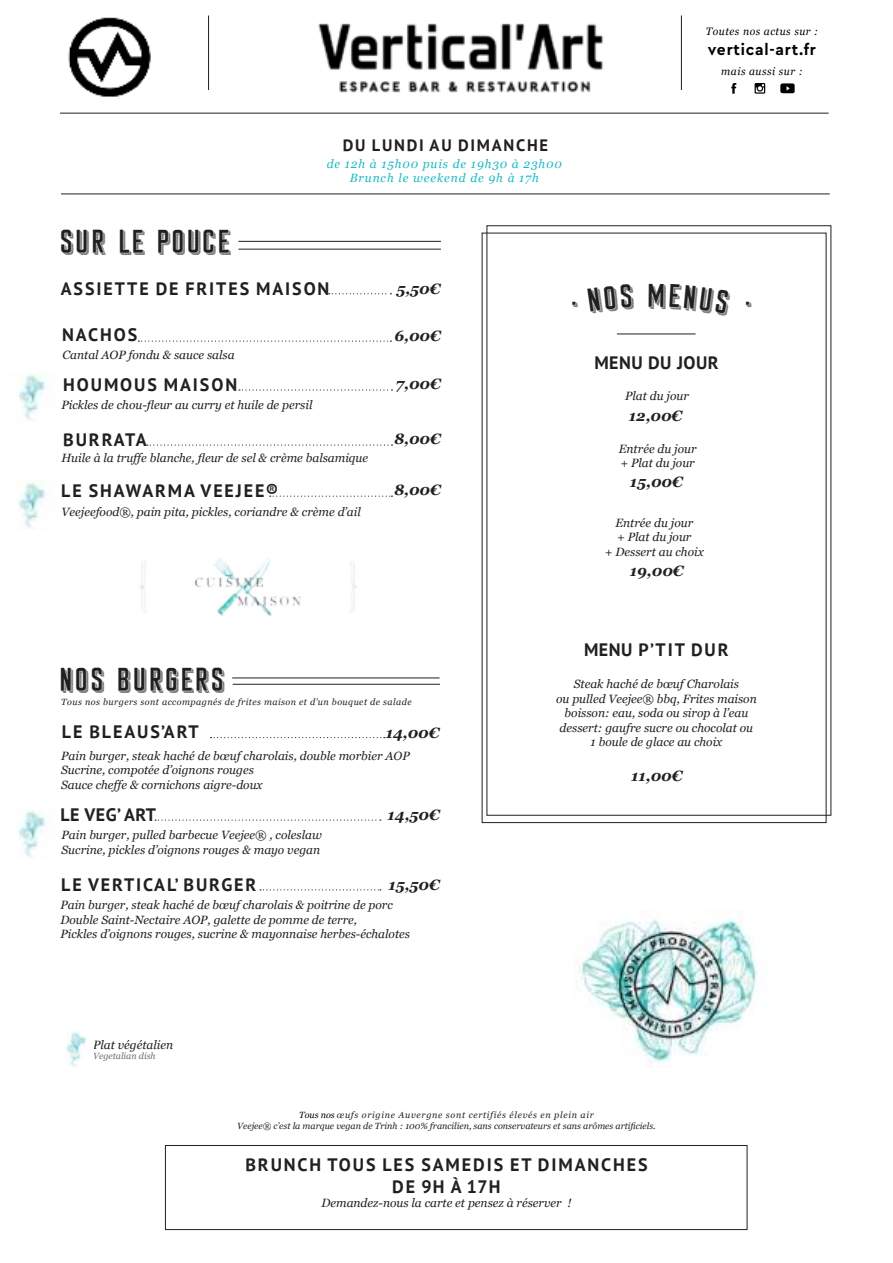
<style>
.page{position:relative;width:893px;height:1263px;background:#fff}
.page>*{position:absolute;margin:0;border:0;box-sizing:border-box;transform-origin:0 0}
.t1{font:36px "Sunset Boulevard";letter-spacing:.05em;color:#221f1f}
.t2{font:700 18px/21.6px "PT Sans";letter-spacing:.105em;color:#221f1f;text-align:center}
.t3{font:700 18px "PT Sans";letter-spacing:.025em;color:#221f1f}
.t4{font:700 18px "PT Sans";letter-spacing:.085em;color:#221f1f}
.t5{font:700 16.5px "PT Sans";letter-spacing:.105em;color:#221f1f}
.t6{font:700 16.2px "Cera Basic";letter-spacing:.05em;color:#000}
.t7{font:italic 700 15px "Georgia";color:#221f1f}
.t8{font:italic 12px/14.4px "Georgia";color:#221f1f}
.t9{font:italic 12px/14.4px "Georgia";letter-spacing:.075em;color:#19bbc2;text-align:center}
.t10{font:italic 10.8px "Georgia";letter-spacing:.05em;color:#000}
.t11{font:italic 9px/10.8px "Georgia";color:#221f1f;text-align:center}
.t12{font:italic 9px "Georgia";letter-spacing:.05em;color:#221f1f}
.t13{font:italic 9px "Georgia";color:#6c6e70}
.s1{color:#080000}
</style>
<div class="page">
<div style="left:165px;top:1145px;width:582px;height:85px;border:1px solid #221f1f"></div>
<img style="left:576px;top:911px;width:182px;height:152px">
<svg style="left:755px;top:83px;width:10px;height:11px"></svg>
<svg style="left:731px;top:83px;width:5px;height:11px"></svg>
<svg style="left:780px;top:83px;width:15px;height:10px"></svg>
<img style="left:318px;top:23px;width:286px;height:70px">
<hr style="left:61px;top:194px;width:769px;height:1px;background:#221f1f">
<hr style="left:60px;top:113px;width:769px;height:1px;background:#221f1f">
<hr style="left:208px;top:16px;width:1px;height:74px;background:#221f1f">
<hr style="left:681px;top:16px;width:1px;height:74px;background:#221f1f">
<img style="left:68px;top:17px;width:83px;height:80px">
<img style="left:65px;top:1032px;width:22px;height:35px">
<svg style="left:329px;top:293px;width:62px;height:1px"></svg>
<svg style="left:138px;top:341px;width:253px;height:1px"></svg>
<svg style="left:239px;top:389px;width:153px;height:2px"></svg>
<svg style="left:147px;top:444px;width:245px;height:2px"></svg>
<svg style="left:270px;top:496px;width:122px;height:1px"></svg>
<hr style="left:238px;top:241px;width:203px;height:1px;background:#221f1f">
<hr style="left:238px;top:249px;width:203px;height:1px;background:#221f1f">
<img style="left:19px;top:373px;width:27px;height:48px">
<img style="left:19px;top:480px;width:27px;height:49px">
<svg style="left:155px;top:819px;width:226px;height:2px"></svg>
<svg style="left:211px;top:737px;width:174px;height:1px"></svg>
<hr style="left:233px;top:684px;width:207px;height:1px;background:#221f1f">
<hr style="left:232px;top:678px;width:208px;height:1px;background:#221f1f">
<img style="left:19px;top:809px;width:27px;height:49px">
<hr style="left:617px;top:334px;width:79px;height:1px;background:#221f1f">
<img style="left:139px;top:558px;width:218px;height:58px">
<svg style="left:260px;top:889px;width:121px;height:1px"></svg>
<p class="t10" style="left:706px;top:27px;width:114px">Toutes nos actus sur :</p>
<p class="t10" style="left:721px;top:67px;width:83px">mais aussi sur :</p>
<h3 class="t6" style="left:708px;top:40px;width:110px">vertical-art.fr</h3>
<h3 class="t5" style="left:343px;top:137px;width:207px">DU LUNDI AU DIMANCHE</h3>
<p class="t9" style="left:327px;top:157px;width:237px">de 12h à 15h00 puis de 19h30 à 23h00<br>Brunch le weekend de 9h à 17h</p>
<h1 class="t1" style="left:60px;top:222px;width:171px">SUR LE POUCE</h1>
<h2 class="t2" style="left:61px;top:278px;width:270px">ASSIETTE DE FRITES MAISON</h2>
<h2 class="t2" style="left:62px;top:324px;width:76px">NACHOS</h2>
<h2 class="t2" style="left:63px;top:374px;width:175px">HOUMOUS MAISON</h2>
<p class="t8" style="left:63px;top:349px;width:174px">Cantal AOP fondu &amp; sauce salsa</p>
<p class="t8" style="left:61px;top:397px;width:252px">Pickles de chou-fleur au curry et huile de persil</p>
<h2 class="t4" style="left:63px;top:430px;width:85px">BURRATA</h2>
<h2 class="t2" style="left:61px;top:480px;width:218px">LE SHAWARMA VEEJEE®</h2>
<p class="t8" style="left:61px;top:450px;width:308px">Huile à la truffe blanche, fleur de sel &amp; crème balsamique</p>
<p class="t8" style="left:61px;top:504px;width:301px">Veejeefood®, pain pita, pickles, coriandre &amp; crème d’ail</p>
<p class="t7" style="left:396px;top:283px;width:46px">5,50€</p>
<p class="t7" style="left:394px;top:330px;width:48px">6,00€</p>
<p class="t7" style="left:396px;top:378px;width:47px">7,00€</p>
<p class="t7" style="left:394px;top:433px;width:48px">8,00€</p>
<p class="t7" style="left:394px;top:484px;width:48px">8,00€</p>
<h1 class="t1" style="left:569px;top:274px;width:14px">.</h1>
<h1 class="t1" style="left:742px;top:274px;width:14px">.</h1>
<h2 class="t3" style="left:594px;top:354px;width:126px">MENU DU JOUR</h2>
<p class="t8" style="left:625px;top:389px;width:65px">Plat du jour</p>
<p class="t7" style="left:629px;top:410px;width:55px">12,00€</p>
<p class="t8" style="left:619px;top:442px;width:79px">Entrée du jour + Plat du jour</p>
<p class="t7" style="left:630px;top:476px;width:55px">15,00€</p>
<p class="t8" style="left:605px;top:516px;width:100px;text-align:center">Entrée du jour<br>+ Plat du jour<br>+ Dessert au choix</p>
<p class="t7" style="left:630px;top:565px;width:55px">19,00€</p>
<h2 class="t2" style="left:584px;top:639px;width:146px">MENU P’TIT DUR</h2>
<h1 class="t1" style="left:59px;top:660px;width:167px">NOS BURGERS</h1>
<p class="t12" style="left:61px;top:696px;width:352px">Tous nos burgers sont accompagnés de frites maison et d’un bouquet de salade</p>
<h2 class="t2" style="left:62px;top:721px;width:138px">LE BLEAUS’ART</h2>
<p class="t7" style="left:386px;top:726px;width:55px">14,00€</p>
<p class="t8" style="left:61px;top:748px;width:350px">Pain burger, steak haché de bœuf charolais, double morbier AOP<br>Sucrine, compotée d’oignons rouges<br>Sauce cheffe &amp; cornichons aigre-doux</p>
<p class="t7" style="left:388px;top:809px;width:54px">14,50€</p>
<h2 class="t2" style="left:61px;top:804px;width:97px">LE VEG’ ART</h2>
<p class="t8" style="left:62px;top:827px;width:262px">Pain burger, pulled barbecue Veejee® , coleslaw<br>Sucrine, pickles d’oignons rouges &amp; mayo vegan</p>
<h2 class="t2" style="left:61px;top:874px;width:197px">LE VERTICAL’ BURGER</h2>
<p class="t8" style="left:61px;top:897px;width:351px">Pain burger, steak haché de bœuf charolais &amp; poitrine de porc<br>Double Saint-Nectaire AOP, galette de pomme de terre,<br>Pickles d’oignons rouges, sucrine &amp; mayonnaise herbes-échalotes</p>
<p class="t7" style="left:388px;top:879px;width:53px">15,50€</p>
<p class="t8" style="left:93px;top:1038px;width:82px">Plat végétalien</p>
<p class="t13" style="left:93px;top:1052px;width:64px">Vegetalian dish</p>
<p class="t8" style="left:556px;top:677px;width:202px;text-align:center">Steak haché de bœuf Charolais<br>ou pulled Veejee® bbq, Frites maison boisson: eau, soda ou sirop à l’eau dessert: gaufre sucre ou chocolat ou<br>1 boule de glace au choix</p>
<p class="t7" style="left:631px;top:770px;width:53px">11,00€</p>
<p class="t11" style="left:237px;top:1110px;width:420px"><span class="s1">Tous nos</span> œufs origine Auvergne sont certifiés élevés en plein air<br>Veejee® c’est la marque vegan de Trinh : 100% francilien, sans conservateurs et sans arômes artificiels.</p>
<h2 class="t2" style="left:245px;top:1154px;width:404px">BRUNCH TOUS LES SAMEDIS ET DIMANCHES<br>DE 9H À 17H</h2>
<p class="t8" style="left:321px;top:1196px;width:251px">Demandez-nous la carte et pensez à réserver !</p>
</div>
